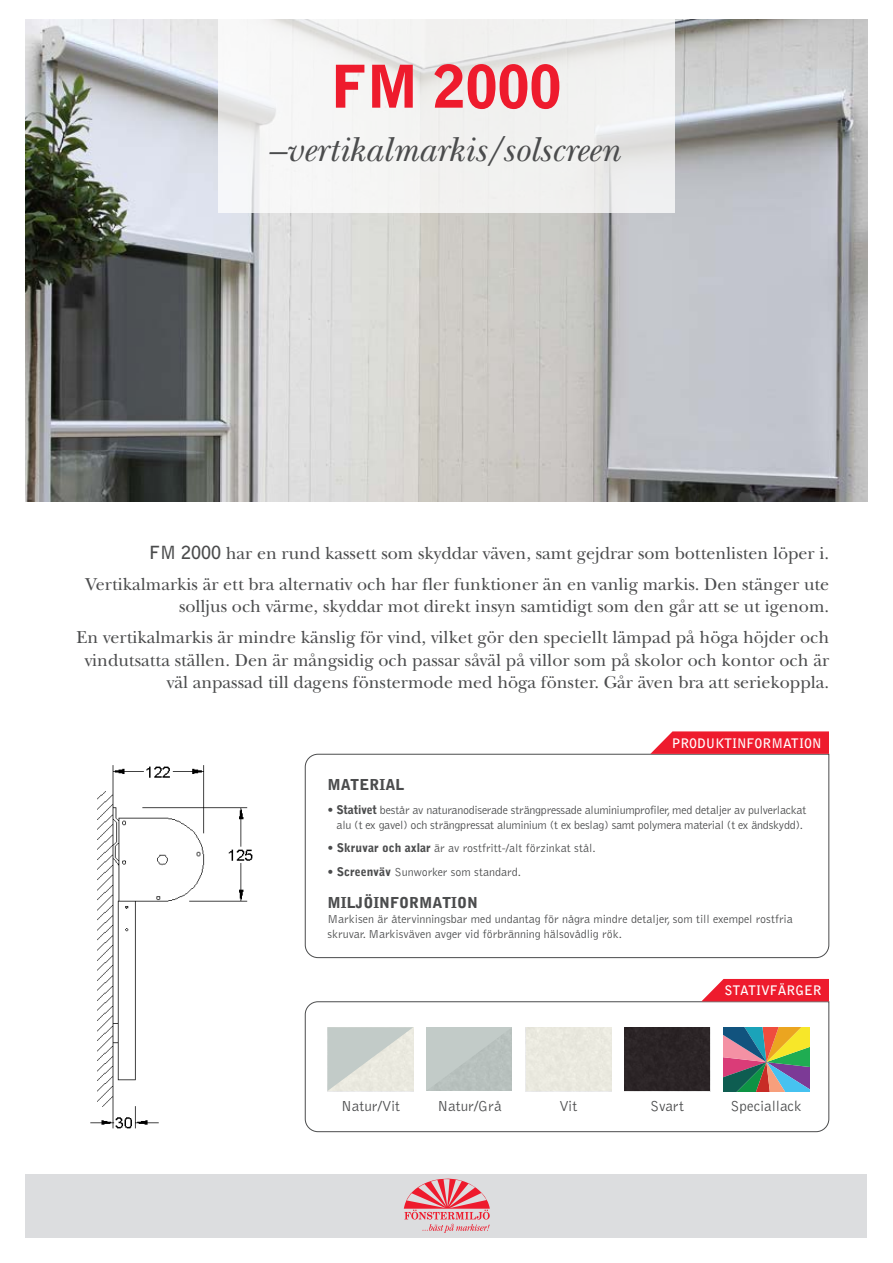
<style>
.page{position:relative;width:893px;height:1263px;background:#fff}
.page>*{position:absolute;margin:0;border:0;box-sizing:border-box;transform-origin:0 0}
.t1{font:900 58.5px "Bell Gothic";letter-spacing:-.01em;color:#ee1b2d}
.t2{font:italic 36px "New Baskerville";color:#4b4c4d}
.t3{font:18px/31px "New Baskerville";color:#4b4c4d;text-align:right}
.t4{font:300 15px "Bell Gothic";color:#4b4c4d}
.t5{font:900 15px "Bell Gothic";color:#4b4c4d}
.t6{font:700 13.05px "Bell Gothic";color:#fff}
.t7{font:300 12px/15px "Bell Gothic";color:#4b4c4d}
.t8{font:300 12px/15px "Bell Gothic";letter-spacing:-.02em;color:#4b4c4d;text-align:center}
.s1{font-family:"Bell Gothic";font-weight:700}
.s2{font-weight:900}
</style>
<div class="page">
<img style="left:26px;top:19px;width:841px;height:483px">
<svg style="left:218px;top:19px;width:457px;height:194px;fill:#f2f2f0"></svg>
<div style="left:26px;top:1174px;width:841px;height:64px;background:#dcdddf"></div>
<svg style="left:404px;top:1179px;width:86px;height:54px"></svg>
<svg style="left:305px;top:753px;width:524px;height:205px"></svg>
<svg style="left:650px;top:731px;width:179px;height:23px;background:#ef2e3e"></svg>
<img style="left:90px;top:765px;width:163px;height:364px">
<svg style="left:305px;top:1001px;width:524px;height:131px"></svg>
<svg style="left:702px;top:979px;width:127px;height:22px;background:#ef2e3e"></svg>
<div style="left:526px;top:1027px;width:86px;height:64px;background:#eae9df"></div>
<div style="left:624px;top:1027px;width:86px;height:64px;background:#2b2426"></div>
<svg style="left:723px;top:1027px;width:86px;height:64px;background:#878470"></svg>
<img style="left:426px;top:1027px;width:86px;height:64px">
<svg style="left:327px;top:1027px;width:86px;height:64px;background:#d6dad3"></svg>
<h1 class="t1" style="left:331px;top:53px;width:232px">FM 2000</h1>
<h2 class="t2" style="left:268px;top:128px;width:354px">–vertikalmarkis/solscreen</h2>
<p class="t3" style="left:85px;top:537px;width:745px"><span class="s1">FM 2000</span> har en rund kassett som skyddar väven, samt gejdrar som bottenlisten löper i.<br>Vertikalmarkis är ett bra alternativ och har fler funktioner än en vanlig markis. Den stänger ute</p>
<p class="t3" style="left:76px;top:591px;width:754px">solljus och värme, skyddar mot direkt insyn samtidigt som den går att se ut igenom.<br>En vertikalmarkis är mindre känslig för vind, vilket gör den speciellt lämpad på höga höjder och</p>
<p class="t3" style="left:85px;top:649px;width:746px;line-height:22.5px">vindutsatta ställen. Den är mångsidig och passar såväl på villor som på skolor och kontor och är väl anpassad till dagens fönstermode med höga fönster. Går även bra att seriekoppla.</p>
<p class="t6" style="left:672px;top:735px;width:151px">PRODUKTINFORMATION</p>
<p class="t5" style="left:328px;top:776px;width:78px">MATERIAL</p>
<p class="t8" style="left:328px;top:803px;width:480px"><span class="s2">• Stativet</span> består av naturanodiserade strängpressade aluminiumprofiler, med detaljer av pulverlackat alu (t ex gavel) och strängpressat aluminium (t ex beslag) samt polymera material (t ex ändskydd).</p>
<p class="t7" style="left:328px;top:841px;width:270px"><span class="s2">• Skruvar och axlar</span> är av rostfritt-/alt förzinkat stål.</p>
<p class="t7" style="left:328px;top:865px;width:195px"><span class="s2">• Screenväv</span> Sunworker som standard.</p>
<p class="t5" style="left:328px;top:894px;width:152px">MILJÖINFORMATION</p>
<p class="t7" style="left:328px;top:912px;width:467px">Markisen är återvinningsbar med undantag för några mindre detaljer, som till exempel rostfria skruvar. Markisväven avger vid förbränning hälsovådlig rök.</p>
<p class="t6" style="left:725px;top:982px;width:98px">STATIVFÄRGER</p>
<p class="t4" style="left:341px;top:1098px;width:61px">Natur/Vit</p>
<p class="t4" style="left:437px;top:1098px;width:66px">Natur/Grå</p>
<p class="t4" style="left:559px;top:1098px;width:20px">Vit</p>
<p class="t4" style="left:650px;top:1098px;width:36px">Svart</p>
<p class="t4" style="left:730px;top:1098px;width:73px">Speciallack</p>
</div>
